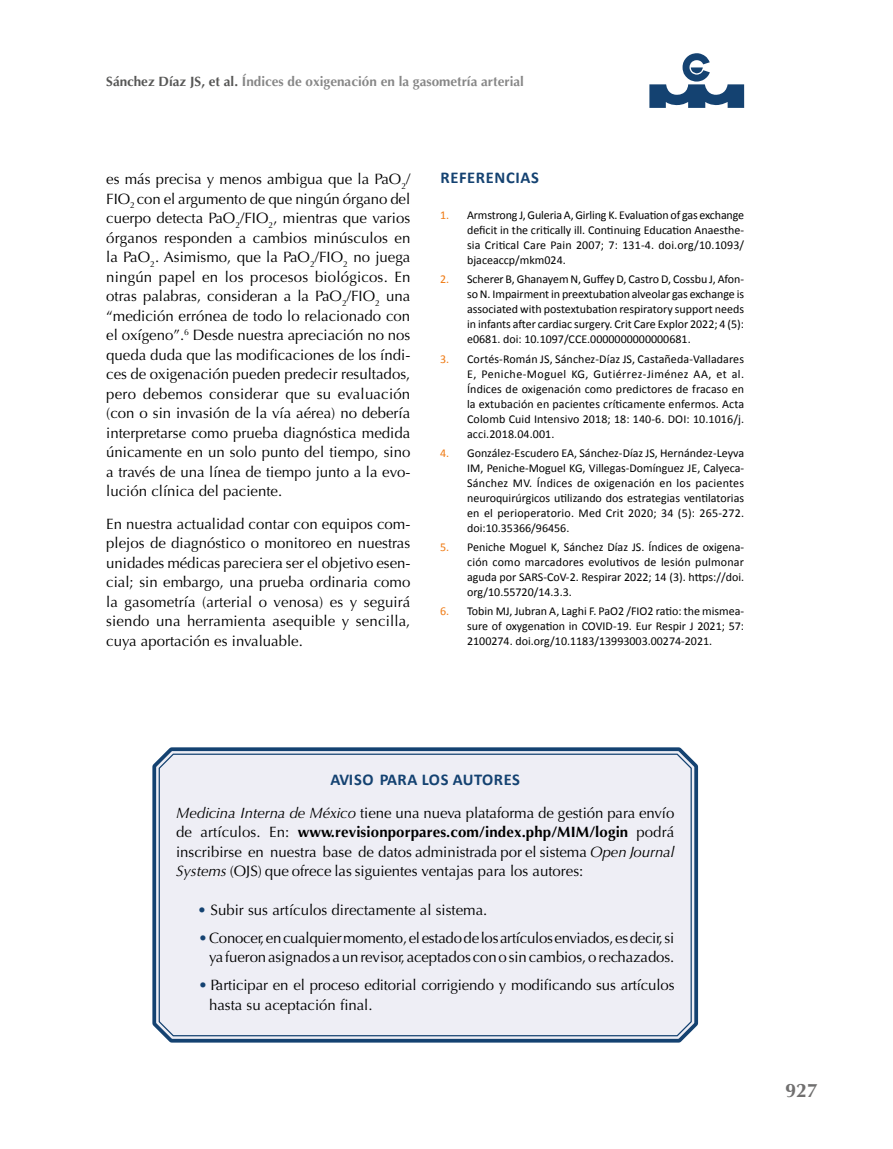
<style>
.page{position:relative;width:893px;height:1149px;background:#fff}
.page>*{position:absolute;margin:0;border:0;box-sizing:border-box;transform-origin:0 0}
.t1{font:700 19.5px "Optima";color:#706f6f}
.t2{font:700 16.5px "Calibri";letter-spacing:.035em;color:#144271}
.t3{font:15px/19.5px "Optima";letter-spacing:-.005em;color:#000;text-align:justify}
.t4{font:700 13.5px "Optima";color:#878787}
.t5{font:12px/15px "Calibri";color:#000;text-align:justify}
.s1{color:#575756}
.s2{color:#ef7a13}
.s3{font-style:italic}
.s4{font-weight:700}
.s5{color:#144271}
</style>
<div class="page">
<svg style="left:649px;top:53px;width:95px;height:55px"></svg>
<svg style="left:152px;top:747px;width:547px;height:296px;background:#6e89a7"></svg>
<div style="left:158px;top:752px;width:534px;height:284px;background:#eeeef5"></div>
<p class="t4" style="left:106px;top:73px;width:419px"><span class="s1">Sánchez Díaz JS, et al.</span> Índices de oxigenación en la gasometría arterial</p>
<p class="t3" style="left:106px;top:169px;width:306px">es más precisa y menos ambigua que la PaO<sub>2</sub>/ FIO<sub>2</sub> con el argumento de que ningún órgano del cuerpo detecta PaO<sub>2</sub>/FIO<sub>2</sub>, mientras que varios órganos responden a cambios minúsculos en la PaO<sub>2</sub>. Asimismo, que la PaO<sub>2</sub>/FIO<sub>2</sub> no juega ningún papel en los procesos biológicos. En otras palabras, consideran a la PaO<sub>2</sub>/FIO<sub>2</sub> una “medición errónea de todo lo relacionado con el oxígeno”.<sup>6</sup> Desde nuestra apreciación no nos queda duda que las modificaciones de los índi&shy;ces de oxigenación pueden predecir resultados, pero debemos considerar que su evaluación (con o sin invasión de la vía aérea) no debería interpretarse como prueba diagnóstica medida únicamente en un solo punto del tiempo, sino a través de una línea de tiempo junto a la evo&shy;lución clínica del paciente.</p>
<p class="t3" style="left:106px;top:513px;width:306px">En nuestra actualidad contar con equipos com&shy;plejos de diagnóstico o monitoreo en nuestras unidades médicas pareciera ser el objetivo esen&shy;cial; sin embargo, una prueba ordinaria como la gasometría (arterial o venosa) es y seguirá siendo una herramienta asequible y sencilla, cuya aportación es invaluable.</p>
<p class="t2" style="left:440px;top:166px;width:100px">REFERENCIAS</p>
<p class="t5" style="left:467px;top:207px;width:279px;text-indent:-27px"><span class="s2">1.</span> Armstrong J, Guleria A, Girling K. Evaluation of gas exchange deficit in the critically ill. Continuing Education Anaesthe&shy;sia Critical Care Pain 2007; 7: 131-4. doi.org/10.1093/ bjaceaccp/mkm024.</p>
<p class="t5" style="left:467px;top:271px;width:279px;text-indent:-27px"><span class="s2">2.</span> Scherer B, Ghanayem N, Guffey D, Castro D, Cossbu J, Afon&shy;so N. Impairment in preextubation alveolar gas exchange is associated with postextubation respiratory support needs in infants after cardiac surgery. Crit Care Explor 2022; 4 (5): e0681. doi: 10.1097/CCE.0000000000000681.</p>
<p class="t5" style="left:467px;top:350px;width:279px;text-indent:-27px"><span class="s2">3.</span> Cortés-Román JS, Sánchez-Díaz JS, Castañeda-Valladares E, Peniche-Moguel KG, Gutiérrez-Jiménez AA, et al.<br>Índices de oxigenación como predictores de fracaso en la extubación en pacientes críticamente enfermos. Acta Colomb Cuid Intensivo 2018; 18: 140-6. DOI: 10.1016/j. acci.2018.04.001.</p>
<p class="t5" style="left:467px;top:444px;width:279px;text-indent:-27px"><span class="s2">4.</span> González-Escudero EA, Sánchez-Díaz JS, Hernández-Leyva IM, Peniche-Moguel KG, Villegas-Domínguez JE, Calyeca-Sánchez MV. Índices de oxigenación en los pacientes neuroquirúrgicos utilizando dos estrategias ventilatorias en el perioperatorio. Med Crit 2020; 34 (5): 265-272. doi:10.35366/96456.</p>
<p class="t5" style="left:467px;top:539px;width:279px;text-indent:-27px"><span class="s2">5.</span> Peniche Moguel K, Sánchez Díaz JS. Índices de oxigena&shy;ción como marcadores evolutivos de lesión pulmonar aguda por SARS-CoV-2. Respirar 2022; 14 (3). https://doi. org/10.55720/14.3.3.</p>
<p class="t5" style="left:467px;top:603px;width:279px;text-indent:-27px"><span class="s2">6.</span> Tobin MJ, Jubran A, Laghi F. PaO2 /FIO2 ratio: the mismea&shy;sure of oxygenation in COVID-19. Eur Respir J 2021; 57:<br>2100274. doi.org/10.1183/13993003.00274-2021.</p>
<p class="t2" style="left:330px;top:769px;width:191px">AVISO PARA LOS AUTORES</p>
<p class="t3" style="left:176px;top:802px;width:500px"><span class="s3">Medicina Interna de México</span> tiene una nueva plataforma de gestión para envío de artículos. En: <span class="s4">www.revisionporpares.com/index.php/MIM/login</span> podrá inscribirse en nuestra base de datos administrada por el sistema <span class="s3">Open Journal Systems</span> (OJS) que ofrece las siguientes ventajas para los autores:</p>
<p class="t3" style="left:197px;top:900px;width:292px"><span class="s5">•</span> Subir sus artículos directamente al sistema.</p>
<p class="t3" style="left:199px;top:928px;width:477px;text-align:right"><span class="s5">•</span> Conocer, en cualquier momento, el estado de los artículos enviados, es decir, si ya fueron asignados a un revisor, aceptados con o sin cambios, o rechazados.</p>
<p class="t3" style="left:209px;top:975px;width:467px;text-indent:-10px"><span class="s5">•</span> Participar en el proceso editorial corrigiendo y modificando sus artículos hasta su aceptación final.</p>
<h1 class="t1" style="left:785px;top:1079px;width:34px">927</h1>
</div>
